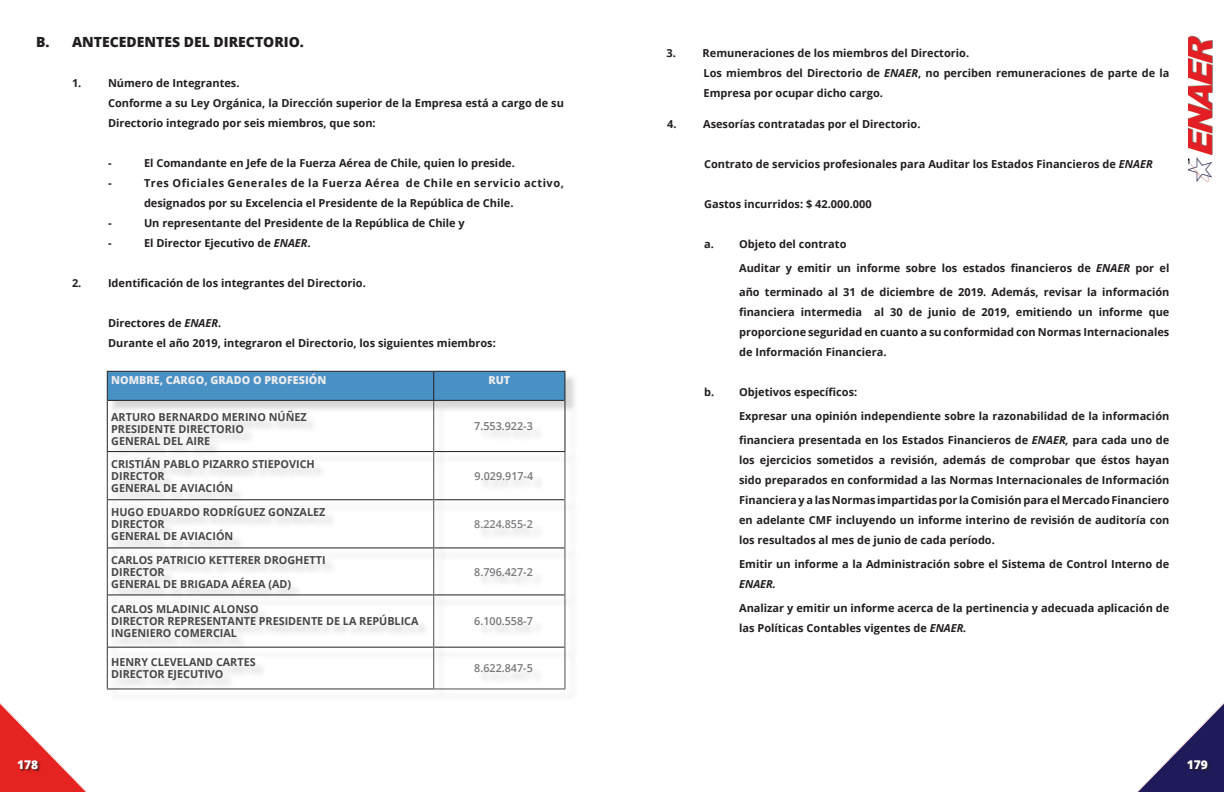
<style>
.page{position:relative;width:1224px;height:792px;background:#fff}
.page>*{position:absolute;margin:0;border:0;box-sizing:border-box;transform-origin:0 0}
.t1{font:800 14px "Open Sans";color:#231f20}
.t2{font:800 12px "Open Sans";color:#fff}
.t3{font:700 11px/20px "Open Sans";color:#231f20}
.t4{font:700 11px "Open Sans";color:#464748}
.t5{font:700 11px "Open Sans";letter-spacing:.05em;color:#231f20}
.t6{font:600 11px "Open Sans";color:#76787b}
.t7{font:800 11px "Open Sans";color:#ececee}
.t8{font:600 11px "Open Sans";color:#727477}
.t9{font:600 11px "Open Sans";color:#7c7e81}
.t10{font:600 11px "Open Sans";color:#757679}
.s1{font-style:italic}
</style>
<div class="page">
<div style="left:108px;top:372px;width:470px;height:330px;background:#231f20;opacity:.18"></div>
<hr style="left:108px;top:400px;width:326px;height:1px;background:#231f20">
<hr style="left:434px;top:400px;width:130px;height:1px;background:#231f20">
<hr style="left:107px;top:451px;width:326px;height:1px;background:#231f20">
<hr style="left:434px;top:451px;width:131px;height:1px;background:#231f20">
<hr style="left:108px;top:499px;width:325px;height:1px;background:#231f20">
<hr style="left:434px;top:499px;width:130px;height:1px;background:#231f20">
<hr style="left:108px;top:547px;width:325px;height:1px;background:#231f20">
<hr style="left:434px;top:547px;width:130px;height:1px;background:#231f20">
<hr style="left:108px;top:594px;width:325px;height:1px;background:#231f20">
<hr style="left:434px;top:594px;width:130px;height:1px;background:#231f20">
<hr style="left:108px;top:647px;width:325px;height:1px;background:#231f20">
<hr style="left:434px;top:647px;width:130px;height:1px;background:#231f20">
<svg style="left:107px;top:371px;width:458px;height:29px;background:#478cbf"></svg>
<hr style="left:107px;top:452px;width:1px;height:48px;background:#333233">
<hr style="left:107px;top:500px;width:1px;height:48px;background:#333233">
<hr style="left:107px;top:548px;width:1px;height:47px;background:#333233">
<hr style="left:107px;top:595px;width:1px;height:52px;background:#333233">
<hr style="left:107px;top:647px;width:1px;height:41px;background:#333233">
<hr style="left:107px;top:688px;width:327px;height:1px;background:#333233">
<hr style="left:433px;top:452px;width:1px;height:48px;background:#4e4f50">
<hr style="left:564px;top:452px;width:1px;height:48px;background:#4e4f50">
<hr style="left:433px;top:500px;width:1px;height:48px;background:#4e4f50">
<hr style="left:564px;top:500px;width:1px;height:48px;background:#4e4f50">
<hr style="left:433px;top:548px;width:1px;height:47px;background:#4e4f50">
<hr style="left:564px;top:548px;width:1px;height:47px;background:#4e4f50">
<hr style="left:433px;top:595px;width:1px;height:52px;background:#4e4f50">
<hr style="left:564px;top:595px;width:1px;height:52px;background:#4e4f50">
<hr style="left:433px;top:647px;width:1px;height:41px;background:#4e4f50">
<hr style="left:564px;top:647px;width:1px;height:41px;background:#4e4f50">
<hr style="left:434px;top:688px;width:131px;height:1px;background:#4e4f50">
<hr style="left:107px;top:400px;width:1px;height:51px;background:#231f20">
<hr style="left:564px;top:400px;width:1px;height:51px;background:#231f20">
<hr style="left:433px;top:401px;width:1px;height:51px;background:#4e4f50">
<svg style="left:1137px;top:703px;width:87px;height:89px"></svg>
<img style="left:1188px;top:35px;width:25px;height:147px">
<div style="left:1187px;top:760px;width:24px;height:12px;background:#231f20;opacity:.75"></div>
<svg style="left:0;top:703px;width:87px;height:89px"></svg>
<div style="left:17px;top:760px;width:24px;height:12px;background:#231f20;opacity:.75"></div>
<p class="t1" style="left:36px;top:32px;width:270px">B. ANTECEDENTES DEL DIRECTORIO.</p>
<p class="t3" style="left:72px;top:73px;width:11px">1.</p>
<p class="t3" style="left:108px;top:73px;width:133px">Número de Integrantes.</p>
<p class="t3" style="left:108px;top:93px;width:457px">Conforme a su Ley Orgánica, la Dirección superior de la Empresa está a cargo de su<br>Directorio integrado por seis miembros, que son:</p>
<p class="t3" style="left:108px;top:153px;width:5px">-</p>
<p class="t3" style="left:144px;top:153px;width:372px">El Comandante en Jefe de la Fuerza Aérea de Chile, quien lo preside.</p>
<p class="t3" style="left:108px;top:173px;width:5px">-</p>
<p class="t5" style="left:144px;top:175px;width:421px">Tres Oficiales Generales de la Fuerza Aérea de Chile en servicio activo,</p>
<p class="t3" style="left:144px;top:193px;width:371px">designados por su Excelencia el Presidente de la República de Chile.</p>
<p class="t3" style="left:108px;top:213px;width:5px">-</p>
<p class="t3" style="left:144px;top:213px;width:322px">Un representante del Presidente de la República de Chile y</p>
<p class="t3" style="left:108px;top:233px;width:5px">-</p>
<p class="t3" style="left:144px;top:233px;width:168px">El Director Ejecutivo de <span class="s1">ENAER</span>.</p>
<p class="t3" style="left:72px;top:273px;width:11px">2.</p>
<p class="t3" style="left:108px;top:273px;width:259px">Identificación de los integrantes del Directorio.</p>
<p class="t3" style="left:108px;top:313px;width:115px">Directores de <span class="s1">ENAER</span>.</p>
<p class="t3" style="left:108px;top:333px;width:389px">Durante el año 2019, integraron el Directorio, los siguientes miembros:</p>
<p class="t7" style="left:111px;top:371px;width:217px">NOMBRE, CARGO, GRADO O PROFESIÓN</p>
<p class="t7" style="left:488px;top:371px;width:23px">RUT</p>
<p class="t4" style="left:111px;top:409px;width:197px">ARTURO BERNARDO MERINO NÚÑEZ</p>
<p class="t4" style="left:111px;top:421px;width:134px">PRESIDENTE DIRECTORIO</p>
<p class="t4" style="left:111px;top:433px;width:101px">GENERAL DEL AIRE</p>
<p class="t8" style="left:474px;top:419px;width:60px">7.553.922-3</p>
<p class="t4" style="left:111px;top:456px;width:205px">CRISTIÁN PABLO PIZARRO STIEPOVICH</p>
<p class="t4" style="left:111px;top:468px;width:55px">DIRECTOR</p>
<p class="t4" style="left:111px;top:480px;width:124px">GENERAL DE AVIACIÓN</p>
<p class="t4" style="left:111px;top:504px;width:216px">HUGO EDUARDO RODRÍGUEZ GONZALEZ</p>
<p class="t4" style="left:111px;top:516px;width:55px">DIRECTOR</p>
<p class="t4" style="left:111px;top:528px;width:124px">GENERAL DE AVIACIÓN</p>
<p class="t4" style="left:111px;top:552px;width:216px">CARLOS PATRICIO KETTERER DROGHETTI</p>
<p class="t4" style="left:111px;top:564px;width:55px">DIRECTOR</p>
<p class="t4" style="left:111px;top:576px;width:181px">GENERAL DE BRIGADA AÉREA (AD)</p>
<p class="t4" style="left:111px;top:601px;width:149px">CARLOS MLADINIC ALONSO</p>
<p class="t4" style="left:111px;top:613px;width:309px">DIRECTOR REPRESENTANTE PRESIDENTE DE LA REPÚBLICA</p>
<p class="t4" style="left:111px;top:625px;width:127px">INGENIERO COMERCIAL</p>
<p class="t4" style="left:111px;top:655px;width:146px">HENRY CLEVELAND CARTES</p>
<p class="t4" style="left:111px;top:667px;width:114px">DIRECTOR EJECUTIVO</p>
<p class="t6" style="left:475px;top:468px;width:60px">9.029.917-4</p>
<p class="t9" style="left:474px;top:517px;width:60px">8.224.855-2</p>
<p class="t6" style="left:474px;top:564px;width:60px">8.796.427-2</p>
<p class="t10" style="left:474px;top:614px;width:60px">6.100.558-7</p>
<p class="t6" style="left:474px;top:661px;width:60px">8.622.847-5</p>
<p class="t3" style="left:667px;top:42px;width:11px">3.</p>
<p class="t3" style="left:703px;top:42px;width:268px">Remuneraciones de los miembros del Directorio.</p>
<p class="t3" style="left:704px;top:62px;width:467px">Los miembros del Directorio de <span class="s1">ENAER</span>, no perciben remuneraciones de parte de la<br>Empresa por ocupar dicho cargo.</p>
<p class="t3" style="left:667px;top:114px;width:11px">4.</p>
<p class="t3" style="left:703px;top:114px;width:219px">Asesorías contratadas por el Directorio.</p>
<p class="t3" style="left:704px;top:154px;width:450px">Contrato de servicios profesionales para Auditar los Estados Financieros de <span class="s1">ENAER</span></p>
<p class="t3" style="left:704px;top:194px;width:169px">Gastos incurridos: $ 42.000.000</p>
<p class="t3" style="left:704px;top:234px;width:144px">a. Objeto del contrato</p>
<p class="t3" style="left:739px;top:256px;width:432px;line-height:24px">Auditar y emitir un informe sobre los estados financieros de <span class="s1">ENAER</span> por el año terminado al 31 de diciembre de 2019. Además, revisar la información</p>
<p class="t3" style="left:739px;top:302px;width:432px;text-align:justify">financiera intermedia al 30 de junio de 2019, emitiendo un informe que proporcione seguridad en cuanto a su conformidad con Normas Internacionales de Información Financiera.</p>
<p class="t3" style="left:704px;top:382px;width:155px">b. Objetivos específicos:</p>
<p class="t3" style="left:739px;top:404px;width:432px;line-height:24px">Expresar una opinión independiente sobre la razonabilidad de la información financiera presentada en los Estados Financieros de <span class="s1">ENAER,</span> para cada uno de</p>
<p class="t3" style="left:739px;top:450px;width:432px;text-align:justify">los ejercicios sometidos a revisión, además de comprobar que éstos hayan sido preparados en conformidad a las Normas Internacionales de Información Financiera y a las Normas impartidas por la Comisión para el Mercado Financiero en adelante CMF incluyendo un informe interino de revisión de auditoría con los resultados al mes de junio de cada período.</p>
<p class="t3" style="left:739px;top:554px;width:432px">Emitir un informe a la Administración sobre el Sistema de Control Interno de<br><span class="s1">ENAER.</span></p>
<p class="t3" style="left:739px;top:598px;width:432px">Analizar y emitir un informe acerca de la pertinencia y adecuada aplicación de las Políticas Contables vigentes de <span class="s1">ENAER.</span></p>
<p class="t2" style="left:17px;top:755px;width:23px">178</p>
<p class="t2" style="left:1187px;top:755px;width:23px">179</p>
</div>
